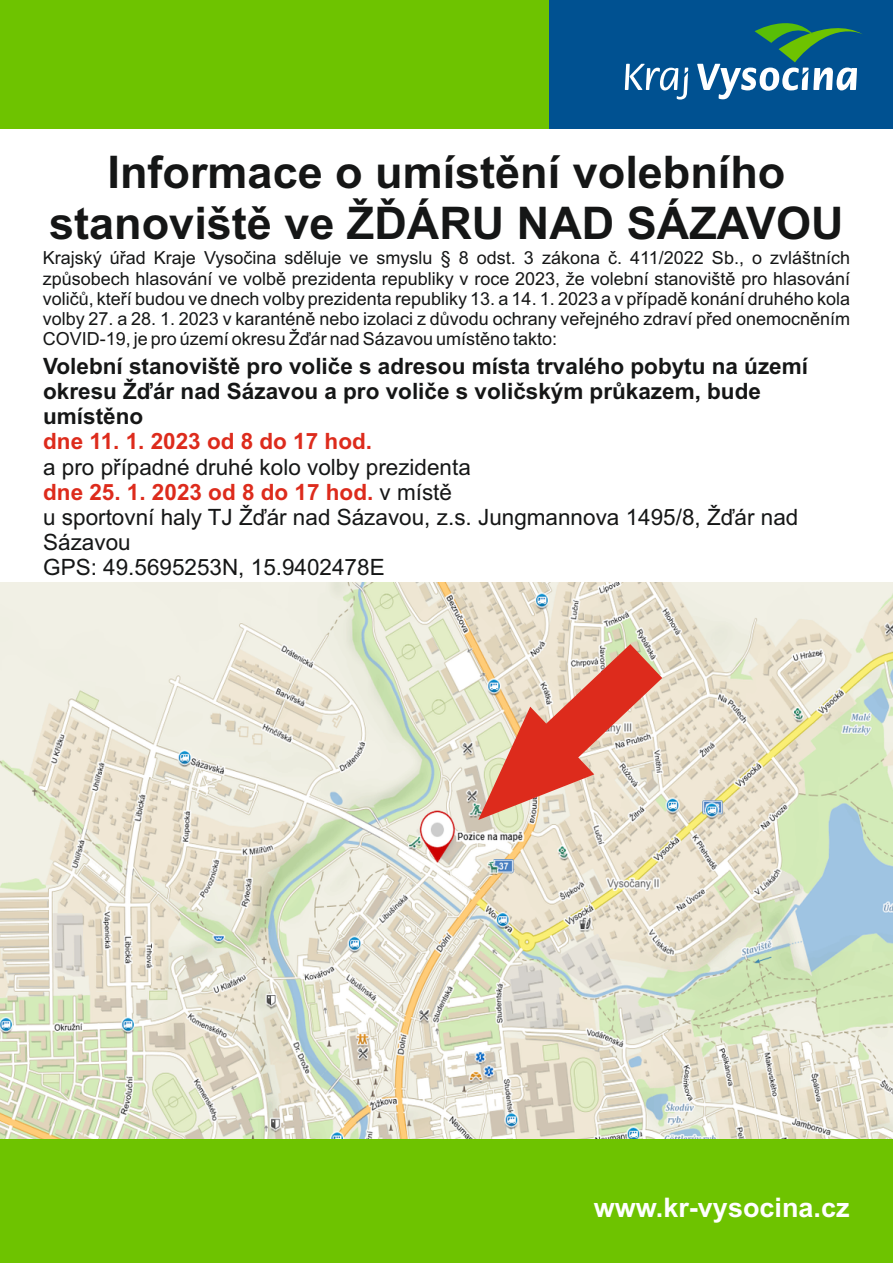
<style>
.page{position:relative;width:893px;height:1263px;background:#fff}
.page>*{position:absolute;margin:0;border:0;box-sizing:border-box;transform-origin:0 0}
.t1{font:700 45px/50.2px "Arial";color:#151616;text-align:center}
.t2{font:700 27px "Arial";color:#fff}
.t3{font:22.5px/25.2px "Arial";color:#151616}
.t4{font:700 22.5px/25.2px "Arial";color:#151616}
.t5{font:700 22.5px "Arial";color:#dd2b1c}
.t6{font:18px/20.1px "Arial";color:#151616;text-align:justify}
.s1{font-weight:700;color:#dd2b1c}
</style>
<div class="page">
<img style="left:0;top:583px;width:893px;height:556px">
<div style="left:0;top:1139px;width:893px;height:124px;background:#6ec300"></div>
<svg style="left:478px;top:644px;width:184px;height:176px;background:#e1a290"></svg>
<div style="left:549px;top:0;width:344px;height:129px;background:#005191"></div>
<svg style="left:697px;top:23px;width:165px;height:76px"></svg>
<svg style="left:625px;top:64px;width:63px;height:36px"></svg>
<div style="left:0;top:0;width:549px;height:129px;background:#6ec300"></div>
<h1 class="t1" style="left:49px;top:151px;width:796px">Informace o umístění volebního stanoviště ve ŽĎÁRU NAD SÁZAVOU</h1>
<p class="t6" style="left:43px;top:250px;width:809px">Krajský úřad Kraje Vysočina sděluje ve smyslu § 8 odst. 3 zákona č. 411/2022 Sb., o zvláštních způsobech hlasování ve volbě prezidenta republiky v roce 2023, že volební stanoviště pro hlasování voličů, kteří budou ve dnech volby prezidenta republiky 13. a 14. 1. 2023 a v případě konání druhého kola volby 27. a 28. 1. 2023 v karanténě nebo izolaci z důvodu ochrany veřejného zdraví před onemocněním COVID-19, je pro území okresu Žďár nad Sázavou umístěno takto:</p>
<p class="t4" style="left:43px;top:356px;width:766px">Volební stanoviště pro voliče s adresou místa trvalého pobytu na území okresu Žďár nad Sázavou a pro voliče s voličským průkazem, bude umístěno</p>
<p class="t3" style="left:43px;top:456px;width:757px">a pro případné druhé kolo volby prezidenta<br><span class="s1">dne 25. 1. 2023 od 8 do 17 hod.</span> v místě<br>u sportovní haly TJ Žďár nad Sázavou, z.s. Jungmannova 1495/8, Žďár nad Sázavou<br>GPS: 49.5695253N, 15.9402478E</p>
<p class="t5" style="left:43px;top:433px;width:330px">dne 11. 1. 2023 od 8 do 17 hod.</p>
<h2 class="t2" style="left:594px;top:1197px;width:257px">www.kr-vysocina.cz</h2>
</div>
